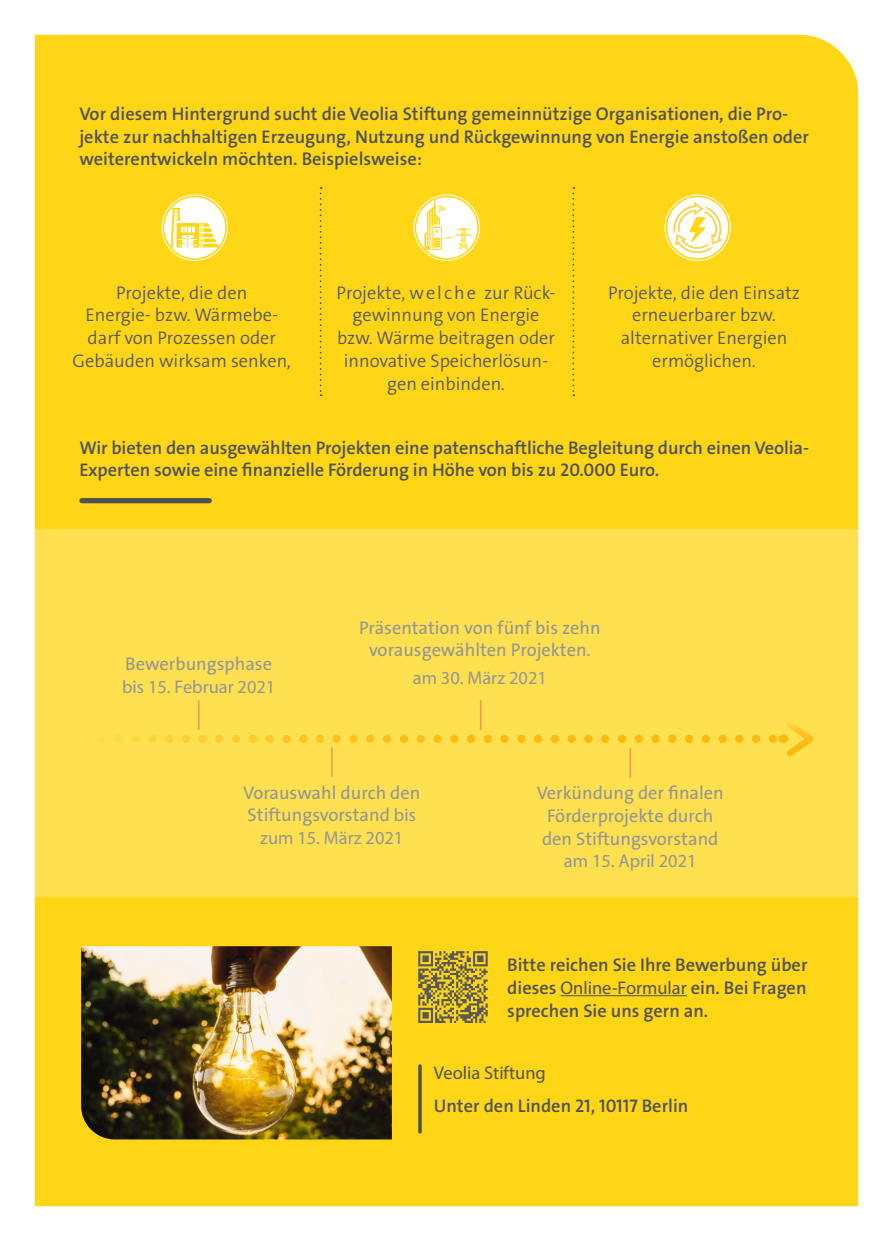
<style>
.page{position:relative;width:893px;height:1241px;background:#fff}
.page>*{position:absolute;margin:0;border:0;box-sizing:border-box;transform-origin:0 0}
.t1{font:18.38px/22.8px "The Sans Veolia W6 Se Bld";color:#4f5252}
.t2{font:18.38px/22.8px "The Sans Veolia W4 Se Lig";color:#57585a;text-align:center}
.t3{font:18.38px/22.8px "The Sans Veolia W5 Pla";color:#939598;text-align:center}
.t4{font:18.38px/22.8px "Myriad Pro";color:#939598}
.t5{font:18.38px "Myriad Pro";color:#4f5252}
.s1{font-family:"The Sans Veolia W5 Pla"}
.s2{font-family:"Myriad Pro"}
</style>
<div class="page">
<div style="left:35px;top:35px;width:823px;height:1170px;background:#ffd616"></div>
<div style="left:27px;top:529px;width:839px;height:367px;background:#ffe04f"></div>
<img style="left:81px;top:946px;width:311px;height:193px">
<svg style="left:320px;top:187px;width:2px;height:209px"></svg>
<svg style="left:572px;top:187px;width:2px;height:209px"></svg>
<div style="left:82px;top:498px;width:127px;height:5px;background:#4f5252"></div>
<svg style="left:120px;top:734px;width:654px;height:9px"></svg>
<svg style="left:782px;top:724px;width:32px;height:32px"></svg>
<hr style="left:198px;top:700px;width:2px;height:29px;background:#eaa14c">
<hr style="left:331px;top:747px;width:2px;height:29px;background:#eaa14c">
<hr style="left:629px;top:748px;width:2px;height:28px;background:#eaa14c">
<hr style="left:480px;top:700px;width:2px;height:29px;background:#eaa14c">
<hr style="left:561px;top:995px;width:126px;height:1px;background:#4f5252">
<svg style="left:418px;top:1065px;width:4px;height:66px"></svg>
<svg style="left:418px;top:951px;width:70px;height:71px;background:#aa9635"></svg>
<div style="left:416px;top:197px;width:61px;height:61px;background:#fff;border-radius:50%"></div>
<div style="left:414px;top:194px;width:66px;height:67px;border:1px solid #fff;border-radius:50%"></div>
<div style="left:418px;top:199px;width:57px;height:57px;border:1px solid #fff;border-radius:50%"></div>
<svg style="left:424px;top:198px;width:48px;height:52px"></svg>
<div style="left:667px;top:197px;width:61px;height:61px;background:#fff;border-radius:50%"></div>
<div style="left:664px;top:194px;width:67px;height:67px;border:1px solid #fff;border-radius:50%"></div>
<div style="left:669px;top:199px;width:57px;height:57px;border:1px solid #fff;border-radius:50%"></div>
<svg style="left:673px;top:202px;width:49px;height:51px"></svg>
<div style="left:164px;top:197px;width:61px;height:61px;background:#fff;border-radius:50%"></div>
<div style="left:162px;top:194px;width:66px;height:67px;border:1px solid #fff;border-radius:50%"></div>
<div style="left:166px;top:199px;width:57px;height:57px;border:1px solid #fff;border-radius:50%"></div>
<svg style="left:171px;top:208px;width:48px;height:39px"></svg>
<p class="t1" style="left:79px;top:102px;width:710px">Vor diesem Hintergrund sucht die Veolia Stiftung gemeinnützige Organisationen, die Pro-</p>
<p class="t1" style="left:79px;top:125px;width:731px">jekte zur nachhaltigen Erzeugung, Nutzung und Rückgewinnung von Energie anstoßen oder weiterentwickeln möchten. Beispielsweise:</p>
<p class="t2" style="left:73px;top:281px;width:220px">Projekte, die den<br>Energie- bzw. Wärmebe&shy;darf von Prozessen oder<br>Gebäuden wirksam senken,</p>
<p class="t2" style="left:337px;top:281px;width:220px">Projekte, welche zur Rück&shy;gewinnung von Energie bzw. Wärme beitragen oder innovative Speicherlösun&shy;gen einbinden.</p>
<p class="t2" style="left:608px;top:281px;width:193px">Projekte, die den Einsatz</p>
<p class="t2" style="left:632px;top:304px;width:145px">erneuerbarer bzw.</p>
<p class="t2" style="left:621px;top:326px;width:168px">alternativer Energien</p>
<p class="t2" style="left:652px;top:349px;width:105px">ermöglichen.</p>
<p class="t1" style="left:79px;top:436px;width:731px">Wir bieten den ausgewählten Projekten eine patenschaftliche Begleitung durch einen Veolia-<br>Experten sowie eine finanzielle Förderung in Höhe von bis zu 20.000 Euro.</p>
<p class="t4" style="left:122px;top:652px;width:155px"><span class="s1">Bewerbungsphase </span>bis 15. Februar 2021</p>
<p class="t3" style="left:359px;top:617px;width:243px;line-height:22.1px">Präsentation von fünf bis zehn vorausgewählten Projekten.</p>
<p class="t4" style="left:413px;top:666px;width:136px">am 30. März 2021</p>
<p class="t3" style="left:243px;top:781px;width:179px">Vorauswahl durch den<br>Stiftungsvorstand <span class="s2">bis zum 15. März 2021</span></p>
<p class="t3" style="left:537px;top:781px;width:189px">Verkündung der finalen<br>Förderprojekte durch den Stiftungsvorstand <span class="s2">am 15. April 2021</span></p>
<p class="t1" style="left:507px;top:953px;width:302px;text-align:justify">Bitte reichen Sie Ihre Bewerbung über dieses <span class="s2">Online-Formular</span> ein. Bei Fragen sprechen Sie uns gern an.</p>
<p class="t5" style="left:434px;top:1061px;width:113px">Veolia Stiftung</p>
<p class="t1" style="left:434px;top:1094px;width:256px">Unter den Linden 21, 10117 Berlin</p>
</div>
